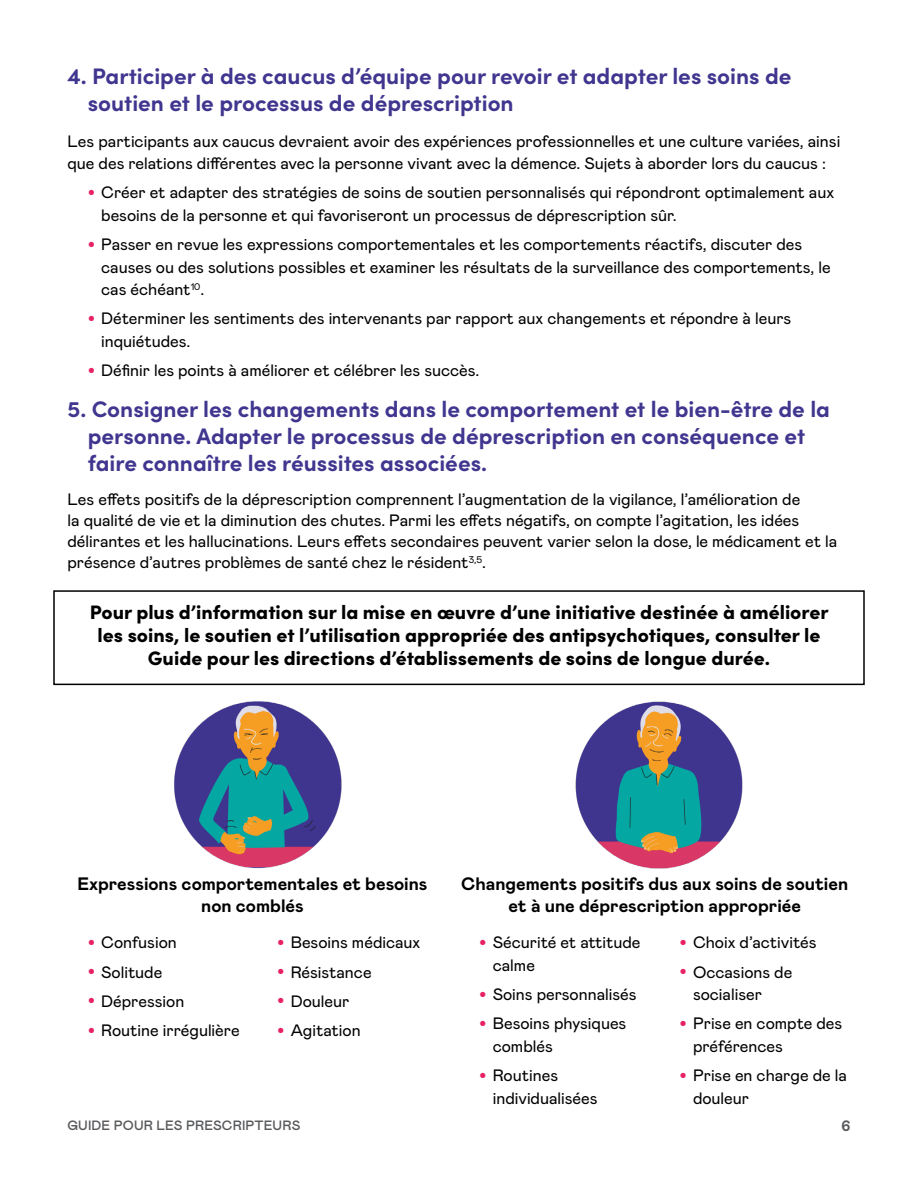
<style>
.page{position:relative;width:918px;height:1188px;background:#fff}
.page>*{position:absolute;margin:0;border:0;box-sizing:border-box;transform-origin:0 0}
.Numbered_Heading{font:700 22.5px/27px "Sofia Pro";color:#40368f}
.HIGHLIGHT{font:900 19.5px/23.4px "Sofia Pro";color:#000;text-align:center}
.t1{font:700 18px/22.5px "Mabry Pro";color:#000;text-align:center}
.Body{font:16.5px/22.5px "Mabry Pro";color:#000}
.t2{font:700 15px "Mabry Pro";color:#58595b}
.t3{font:500 13.5px "Mabry Pro";letter-spacing:.01em;color:#58595b}
.s1{font-family:"Arial";font-size:21px;color:#e82163}
</style>
<div class="page">
<img style="left:549px;top:685px;width:220px;height:184px">
<img style="left:147px;top:685px;width:220px;height:184px">
<div style="left:53px;top:590px;width:812px;height:95px;border:2px solid #000"></div>
<p class="Numbered_Heading" style="left:88px;top:61px;width:705px;text-indent:-20px">4. Participer à des caucus d’équipe pour revoir et adapter les soins de soutien et le processus de déprescription</p>
<p class="Body" style="left:68px;top:129px;width:774px">Les participants aux caucus devraient avoir des expériences professionnelles et une culture variées, ainsi que des relations différentes avec la personne vivant avec la démence. Sujets à aborder lors du caucus :</p>
<p class="Body" style="left:101px;top:181px;width:734px;text-indent:-14px"><span class="s1">•</span> Créer et adapter des stratégies de soins de soutien personnalisés qui répondront optimalement aux besoins de la personne et qui favoriseront un processus de déprescription sûr.</p>
<p class="Body" style="left:101px;top:232px;width:731px;text-indent:-14px"><span class="s1">•</span> Passer en revue les expressions comportementales et les comportements réactifs, discuter des causes ou des solutions possibles et examiner les résultats de la surveillance des comportements, le cas échéant<sup>10</sup>.</p>
<p class="Body" style="left:101px;top:307px;width:692px;text-indent:-14px"><span class="s1">•</span> Déterminer les sentiments des intervenants par rapport aux changements et répondre à leurs inquiétudes.</p>
<p class="Body" style="left:88px;top:358px;width:393px"><span class="s1">•</span> Définir les points à améliorer et célébrer les succès.</p>
<p class="Numbered_Heading" style="left:88px;top:394px;width:744px;text-indent:-20px">5. Consigner les changements dans le comportement et le bien-être de la personne. Adapter le processus de déprescription en conséquence et faire connaître les réussites associées.</p>
<p class="Body" style="left:68px;top:488px;width:771px;line-height:21px">Les effets positifs de la déprescription comprennent l’augmentation de la vigilance, l’amélioration de<br>la qualité de vie et la diminution des chutes. Parmi les effets négatifs, on compte l’agitation, les idées délirantes et les hallucinations. Leurs effets secondaires peuvent varier selon la dose, le médicament et la présence d’autres problèmes de santé chez le résident<sup>3,5</sup>.</p>
<p class="HIGHLIGHT" style="left:90px;top:598px;width:740px">Pour plus d’information sur la mise en œuvre d’une initiative destinée à améliorer les soins, le soutien et l’utilisation appropriée des antipsychotiques, consulter le<br>Guide pour les directions d’établissements de soins de longue durée.</p>
<h3 class="t1" style="left:77px;top:872px;width:352px">Expressions comportementales et besoins non comblés</h3>
<p class="Body" style="left:88px;top:931px;width:91px"><span class="s1">•</span> Confusion</p>
<p class="Body" style="left:88px;top:960px;width:76px"><span class="s1">•</span> Solitude</p>
<p class="Body" style="left:88px;top:989px;width:98px"><span class="s1">•</span> Dépression</p>
<p class="Body" style="left:88px;top:1018px;width:153px"><span class="s1">•</span> Routine irrégulière</p>
<p class="Body" style="left:277px;top:931px;width:145px"><span class="s1">•</span> Besoins médicaux</p>
<p class="Body" style="left:277px;top:960px;width:96px"><span class="s1">•</span> Résistance</p>
<p class="Body" style="left:277px;top:989px;width:74px"><span class="s1">•</span> Douleur</p>
<p class="Body" style="left:277px;top:1018px;width:85px"><span class="s1">•</span> Agitation</p>
<h3 class="t1" style="left:461px;top:872px;width:389px">Changements positifs dus aux soins de soutien et à une déprescription appropriée</h3>
<p class="Body" style="left:493px;top:931px;width:149px;text-indent:-14px"><span class="s1">•</span> Sécurité et attitude calme</p>
<p class="Body" style="left:479px;top:982px;width:159px"><span class="s1">•</span> Soins personnalisés</p>
<p class="Body" style="left:493px;top:1012px;width:135px;text-indent:-14px"><span class="s1">•</span> Besoins physiques comblés</p>
<p class="Body" style="left:493px;top:1063px;width:106px;text-indent:-14px"><span class="s1">•</span> Routines individualisées</p>
<p class="Body" style="left:680px;top:931px;width:138px"><span class="s1">•</span> Choix d’activités</p>
<p class="Body" style="left:693px;top:960px;width:101px;text-indent:-14px"><span class="s1">•</span> Occasions de socialiser</p>
<p class="Body" style="left:693px;top:1012px;width:151px;text-indent:-14px"><span class="s1">•</span> Prise en compte des préférences</p>
<p class="Body" style="left:693px;top:1063px;width:155px;text-indent:-14px"><span class="s1">•</span> Prise en charge de la douleur</p>
<p class="t3" style="left:68px;top:1116px;width:234px">GUIDE POUR LES PRESCRIPTEURS</p>
<p class="t2" style="left:841px;top:1115px;width:11px">6</p>
</div>
